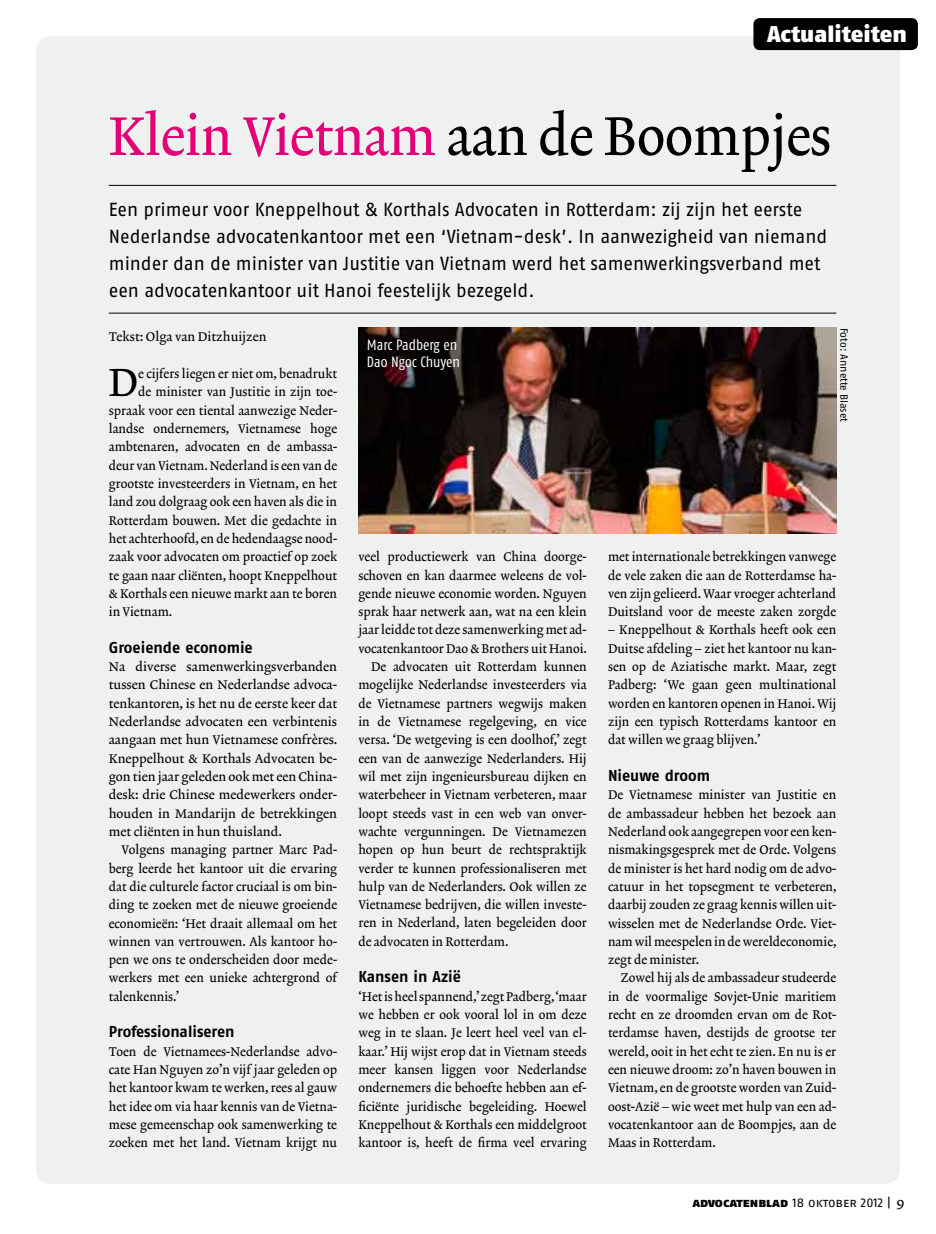
<style>
.page{position:relative;width:936px;height:1234px;background:#fff}
.page>*{position:absolute;margin:0;border:0;box-sizing:border-box;transform-origin:0 0}
.t1{font:55.2px "Lexicon No 2 Roman A Txt";letter-spacing:-.01em;color:#000;scale:.95 1}
.t2{font:39.75px "Lexicon No 2 Roman A Txt";color:#000}
.t3{font:22.8px "Fago No Black Lf";color:#fff}
.t4{font:18.9px/27px "Fago No Regular LF";letter-spacing:-.005em;color:#000}
.t5{font:15.75px "Fago No Bold Lf";color:#000}
.t6{font:14.85px/17.4px "Fago Co Regular Lf";color:#fff}
.t7{font:12.75px/18.3px "Lexicon No 2 Roman A Txt";color:#000;text-align:justify}
.t8{font:12.75px "Fago No Regular Lf Caps";letter-spacing:-.005em;color:#000}
.t9{font:10.5px "Fago No Regular LF";letter-spacing:-.005em;color:#000}
.s1{color:#e20177}
.s2{font-family:"Fago No Black Lf Caps"}
.s3{font-family:"Lexicon No 2 Roman A Txt";font-size:14.25px}
</style>
<div class="page">
<div style="left:36px;top:36px;width:863px;height:1147px;background:#eff0f0;border-radius:15px"></div>
<div style="left:753px;top:18px;width:164px;height:32px;background:#000;border-radius:6px"></div>
<hr style="left:109px;top:185px;width:727px;height:1px;background:#000">
<hr style="left:109px;top:313px;width:727px;height:1px;background:#000">
<img style="left:358px;top:328px;width:478px;height:205px">
<h3 class="t3" style="left:767px;top:20px;width:141px">Actualiteiten</h3>
<h1 class="t1" style="left:109px;top:104px;width:762px"><span class="s1">Klein Vietnam</span> aan de Boompjes</h1>
<p class="t4" style="left:109px;top:195px;width:720px">Een primeur voor Kneppelhout &amp; Korthals Advocaten in Rotterdam: zij zijn het eerste Nederlandse advocatenkantoor met een ‘Vietnam-desk’. In aanwezigheid van niemand minder dan de minister van Justitie van Vietnam werd het samenwerkingsverband met een advocatenkantoor uit Hanoi feestelijk bezegeld.</p>
<p class="t7" style="left:109px;top:328px;width:159px">Tekst: Olga van Ditzhuijzen</p>
<h2 class="t2" style="left:109px;top:359px;width:31px">D</h2>
<p class="t7" style="left:138px;top:365px;width:200px">e cijfers liegen er niet om, benadrukt</p>
<p class="t9" style="left:849px;top:327px;width:96px;rotate:90deg">Foto: Annette Blaset</p>
<p class="t6" style="left:367px;top:335px;width:94px">Marc Padberg en<br>Dao Ngoc Chuyen</p>
<p class="t7" style="left:138px;top:383px;width:200px">de minister van Justitie in zijn toe-</p>
<p class="t7" style="left:109px;top:402px;width:230px">spraak voor een tiental aanwezige Neder-</p>
<p class="t7" style="left:109px;top:420px;width:230px">landse ondernemers, Vietnamese hoge</p>
<p class="t7" style="left:109px;top:438px;width:230px">ambtenaren, advocaten en de ambassa-</p>
<p class="t7" style="left:109px;top:456px;width:230px">deur van Vietnam. Nederland is een van de</p>
<p class="t7" style="left:109px;top:475px;width:230px">grootste investeerders in Vietnam, en het</p>
<p class="t7" style="left:109px;top:493px;width:230px">land zou dolgraag ook een haven als die in</p>
<p class="t7" style="left:109px;top:511px;width:230px">Rotterdam bouwen. Met die gedachte in</p>
<p class="t7" style="left:109px;top:530px;width:230px">het achterhoofd, en de hedendaagse nood-</p>
<p class="t7" style="left:109px;top:548px;width:230px">zaak voor advocaten om proactief op zoek</p>
<p class="t7" style="left:109px;top:566px;width:230px">te gaan naar cliënten, hoopt Kneppelhout</p>
<p class="t7" style="left:109px;top:584px;width:230px">&amp; Korthals een nieuwe markt aan te boren</p>
<p class="t7" style="left:109px;top:603px;width:65px">in Vietnam.</p>
<p class="t5" style="left:109px;top:638px;width:145px">Groeiende economie</p>
<p class="t7" style="left:109px;top:658px;width:230px">Na diverse samenwerkingsverbanden tussen Chinese en Nederlandse advoca&shy;tenkantoren, is het nu de eerste keer dat Nederlandse advocaten een verbintenis aangaan met hun Vietnamese confrères.<br>Kneppelhout &amp; Korthals Advocaten be&shy;gon tien jaar geleden ook met een China&shy;desk: drie Chinese medewerkers onder&shy;houden in Mandarijn de betrekkingen met cliënten in hun thuisland.</p>
<p class="t7" style="left:109px;top:841px;width:230px;text-indent:13px">Volgens managing partner Marc Pad&shy;berg leerde het kantoor uit die ervaring dat die culturele factor cruciaal is om bin&shy;ding te zoeken met de nieuwe groeiende economieën: ‘Het draait allemaal om het winnen van vertrouwen. Als kantoor ho&shy;pen we ons te onderscheiden door mede&shy;werkers met een unieke achtergrond of talenkennis.’</p>
<p class="t5" style="left:109px;top:1022px;width:127px">Professionaliseren</p>
<p class="t7" style="left:109px;top:1042px;width:230px">Toen de Vietnamees-Nederlandse advo&shy;cate Han Nguyen zo’n vijf jaar geleden op het kantoor kwam te werken, rees al gauw het idee om via haar kennis van de Vietna&shy;mese gemeenschap ook samenwerking te zoeken met het land. Vietnam krijgt nu</p>
<p class="t7" style="left:608px;top:548px;width:230px">met internationale betrekkingen vanwege de vele zaken die aan de Rotterdamse ha&shy;ven zijn gelieerd. Waar vroeger achterland Duitsland voor de meeste zaken zorgde</p>
<p class="t7" style="left:608px;top:621px;width:230px">– Kneppelhout &amp; Korthals heeft ook een Duitse afdeling – ziet het kantoor nu kan&shy;sen op de Aziatische markt. Maar, zegt Padberg: ‘We gaan geen multinational worden en kantoren openen in Hanoi. Wij zijn een typisch Rotterdams kantoor en dat willen we graag blijven.’</p>
<p class="t5" style="left:608px;top:766px;width:104px">Nieuwe droom</p>
<p class="t7" style="left:608px;top:786px;width:230px">De Vietnamese minister van Justitie en de ambassadeur hebben het bezoek aan Nederland ook aangegrepen voor een ken&shy;nismakingsgesprek met de Orde. Volgens de minister is het hard nodig om de advo&shy;catuur in het topsegment te verbeteren, daarbij zouden ze graag kennis willen uit&shy;wisselen met de Nederlandse Orde. Viet&shy;nam wil meespelen in de wereldeconomie, zegt de minister.</p>
<p class="t7" style="left:608px;top:969px;width:230px;text-indent:13px">Zowel hij als de ambassadeur studeerde in de voormalige Sovjet-Unie maritiem recht en ze droomden ervan om de Rot&shy;terdamse haven, destijds de grootse ter wereld, ooit in het echt te zien. En nu is er een nieuwe droom: zo’n haven bouwen in Vietnam, en de grootste worden van Zuid&shy;oost-Azië – wie weet met hulp van een ad&shy;vocatenkantoor aan de Boompjes, aan de Maas in Rotterdam.</p>
<p class="t7" style="left:358px;top:548px;width:230px">veel productiewerk van China doorge-</p>
<p class="t7" style="left:358px;top:566px;width:230px">schoven en kan daarmee weleens de vol-</p>
<p class="t7" style="left:358px;top:584px;width:230px">gende nieuwe economie worden. Nguyen</p>
<p class="t7" style="left:358px;top:603px;width:230px">sprak haar netwerk aan, wat na een klein</p>
<p class="t7" style="left:358px;top:621px;width:230px">jaar leidde tot deze samenwerking met ad-</p>
<p class="t7" style="left:358px;top:639px;width:230px">vocatenkantoor Dao &amp; Brothers uit Hanoi.</p>
<p class="t7" style="left:371px;top:658px;width:217px">De advocaten uit Rotterdam kunnen</p>
<p class="t7" style="left:358px;top:676px;width:230px">mogelijke Nederlandse investeerders via</p>
<p class="t7" style="left:358px;top:694px;width:230px">de Vietnamese partners wegwijs maken</p>
<p class="t7" style="left:358px;top:713px;width:230px">in de Vietnamese regelgeving, en vice</p>
<p class="t7" style="left:358px;top:731px;width:230px">versa. ‘De wetgeving is een doolhof,’ zegt</p>
<p class="t7" style="left:358px;top:749px;width:230px">een van de aanwezige Nederlanders. Hij</p>
<p class="t7" style="left:358px;top:767px;width:230px">wil met zijn ingenieursbureau dijken en</p>
<p class="t7" style="left:358px;top:786px;width:230px">waterbeheer in Vietnam verbeteren, maar</p>
<p class="t7" style="left:358px;top:804px;width:230px">loopt steeds vast in een web van onver-</p>
<p class="t7" style="left:358px;top:822px;width:230px">wachte vergunningen. De Vietnamezen</p>
<p class="t7" style="left:358px;top:841px;width:230px">hopen op hun beurt de rechtspraktijk</p>
<p class="t7" style="left:358px;top:859px;width:230px">verder te kunnen professionaliseren met</p>
<p class="t7" style="left:358px;top:877px;width:230px">hulp van de Nederlanders. Ook willen ze</p>
<p class="t7" style="left:358px;top:896px;width:230px">Vietnamese bedrijven, die willen investe-</p>
<p class="t7" style="left:358px;top:914px;width:230px">ren in Nederland, laten begeleiden door</p>
<p class="t7" style="left:358px;top:932px;width:151px">de advocaten in Rotterdam.</p>
<p class="t5" style="left:358px;top:967px;width:104px">Kansen in Azië</p>
<p class="t7" style="left:358px;top:987px;width:230px">‘Het is heel spannend,’ zegt Padberg, ‘maar we hebben er ook vooral lol in om deze weg in te slaan. Je leert heel veel van el&shy;kaar.’ Hij wijst erop dat in Vietnam steeds meer kansen liggen voor Nederlandse ondernemers die behoefte hebben aan ef&shy;ficiënte juridische begeleiding. Hoewel Kneppelhout &amp; Korthals een middelgroot kantoor is, heeft de firma veel ervaring</p>
<p class="t8" style="left:692px;top:1194px;width:213px"><span class="s2">advocatenblad</span> 18 oktober 2012 | <span class="s3">9</span></p>
</div>
